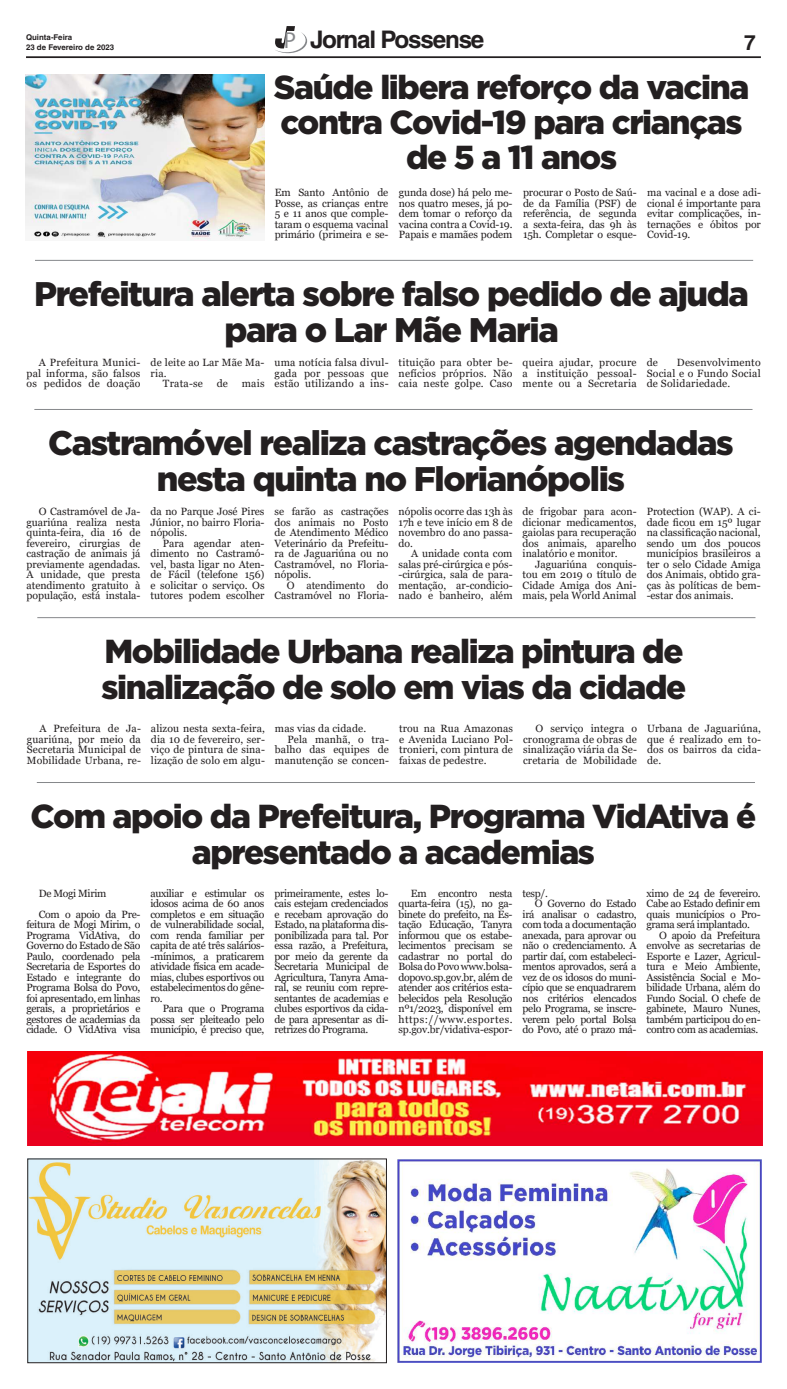
<style>
.page{position:relative;width:787px;height:1389px;background:#fff}
.page>*{position:absolute;margin:0;border:0;box-sizing:border-box;transform-origin:0 0}
.t1{font:900 34.12px/35.9px "Gotham";letter-spacing:-.04em;color:#231f20;text-align:center}
.t2{font:900 33.25px/35px "Gotham";letter-spacing:-.04em;color:#231f20;text-align:center}
.t3{font:700 24.24px "Helvetica LT Std";letter-spacing:-.05em;color:#231f20}
.t4{font:700 21px "Helvetica LT Std";color:#231f20}
.t5{font:10.5px/10.5px "Georgia";letter-spacing:-.005em;color:#231f20;text-align:justify}
.t6{font:10.5px/21px "Georgia";letter-spacing:-.03em;color:#231f20}
.t7{font:10.5px "Georgia";letter-spacing:.02em;color:#231f20}
.t8{font:700 7.88px/9.5px "Helvetica LT Std";color:#231f20}
.s1{font-family:"Myriad Pro";font-weight:400;font-size:23.01px;color:#86888b}
</style>
<div class="page">
<hr style="left:26px;top:56px;width:734px;height:2px;background:#231f20">
<svg style="left:275px;top:26px;width:32px;height:27px"></svg>
<hr style="left:35px;top:260px;width:717px;height:1px;background:#86888b">
<hr style="left:34px;top:409px;width:718px;height:1px;background:#86888b">
<hr style="left:37px;top:617px;width:718px;height:1px;background:#86888b">
<hr style="left:37px;top:782px;width:717px;height:1px;background:#86888b">
<img style="left:397px;top:1159px;width:364px;height:204px">
<img style="left:30px;top:1161px;width:354px;height:200px">
<div style="left:28px;top:1159px;width:358px;height:204px;border:1px solid #231f20"></div>
<img style="left:27px;top:1051px;width:734px;height:94px">
<img style="left:26px;top:74px;width:238px;height:167px">
<p class="t8" style="left:26px;top:33px;width:90px">Quinta-Feira<br>23 de Fevereiro de 2023</p>
<h3 class="t3" style="left:283px;top:25px;width:202px"><span class="s1">P</span> Jornal Possense</h3>
<h3 class="t4" style="left:743px;top:30px;width:13px">7</h3>
<h2 class="t2" style="left:273px;top:69px;width:477px">Saúde libera reforço da vacina contra Covid-19 para crianças de 5 a 11 anos</h2>
<p class="t5" style="left:274px;top:187px;width:115px">Em Santo Antônio de Posse, as crianças entre 5 e 11 anos que comple&shy;taram o esquema vacinal primário (primeira e se-</p>
<p class="t5" style="left:399px;top:187px;width:115px">gunda dose) há pelo me&shy;nos quatro meses, já po&shy;dem tomar o reforço da vacina contra a Covid-19.<br>Papais e mamães podem</p>
<p class="t5" style="left:523px;top:187px;width:115px">procurar o Posto de Saú&shy;de da Família (PSF) de referência, de segunda a sexta-feira, das 9h às 15h. Completar o esque-</p>
<p class="t5" style="left:647px;top:187px;width:115px">ma vacinal e a dose adi&shy;cional é importante para evitar complicações, in&shy;ternações e óbitos por Covid-19.</p>
<h1 class="t1" style="left:34px;top:275px;width:716px">Prefeitura alerta sobre falso pedido de ajuda para o Lar Mãe Maria</h1>
<p class="t5" style="left:27px;top:358px;width:115px;text-indent:12px">A Prefeitura Munici&shy;pal informa, são falsos os pedidos de doação</p>
<p class="t7" style="left:150px;top:356px;width:115px">de leite ao Lar Mãe Ma-</p>
<p class="t5" style="left:150px;top:368px;width:18px">ria.</p>
<p class="t5" style="left:163px;top:379px;width:42px">Trata-se</p>
<p class="t5" style="left:217px;top:379px;width:13px">de</p>
<p class="t5" style="left:242px;top:379px;width:24px">mais</p>
<p class="t5" style="left:274px;top:358px;width:115px">uma notícia falsa divul&shy;gada por pessoas que estão utilizando a ins-</p>
<p class="t5" style="left:398px;top:358px;width:115px">tituição para obter be&shy;nefícios próprios. Não caia neste golpe. Caso</p>
<p class="t5" style="left:522px;top:358px;width:115px">queira ajudar, procure a instituição pessoal&shy;mente ou a Secretaria</p>
<p class="t5" style="left:646px;top:358px;width:13px">de</p>
<p class="t5" style="left:646px;top:358px;width:115px;text-indent:30px">Desenvolvimento Social e o Fundo Social de Solidariedade.</p>
<h1 class="t1" style="left:48px;top:424px;width:686px">Castramóvel realiza castrações agendadas nesta quinta no Florianópolis</h1>
<p class="t5" style="left:26px;top:507px;width:115px;text-indent:12px">O Castramóvel de Ja&shy;guariúna realiza nesta quinta-feira, dia 16 de fevereiro, cirurgias de castração de animais já previamente agendadas.<br>A unidade, que presta atendimento gratuito à população, está instala-</p>
<p class="t5" style="left:150px;top:507px;width:115px">da no Parque José Pires Júnior, no bairro Floria&shy;nópolis.</p>
<p class="t5" style="left:150px;top:538px;width:115px;text-indent:12px">Para agendar aten&shy;dimento no Castramó&shy;vel, basta ligar no Aten&shy;de Fácil (telefone 156) e solicitar o serviço. Os tutores podem escolher</p>
<p class="t5" style="left:274px;top:507px;width:115px">se farão as castrações dos animais no Posto de Atendimento Médico Veterinário da Prefeitu&shy;ra de Jaguariúna ou no Castramóvel, no Floria&shy;nópolis.</p>
<p class="t5" style="left:274px;top:580px;width:115px;text-align:right">O atendimento do<br>Castramóvel no Floria-</p>
<p class="t5" style="left:398px;top:507px;width:115px">nópolis ocorre das 13h às 17h e teve início em 8 de novembro do ano passa&shy;do.</p>
<p class="t5" style="left:398px;top:549px;width:115px;text-indent:12px">A unidade conta com salas pré-cirúrgica e pós--cirúrgica, sala de para&shy;mentação, ar-condicio&shy;nado e banheiro, além</p>
<p class="t5" style="left:522px;top:507px;width:115px">de frigobar para acon&shy;dicionar medicamentos, gaiolas para recuperação dos animais, aparelho inalatório e monitor.</p>
<p class="t5" style="left:522px;top:559px;width:115px;text-indent:12px">Jaguariúna conquis&shy;tou em 2019 o título de Cidade Amiga dos Ani&shy;mais, pela World Animal</p>
<p class="t5" style="left:646px;top:507px;width:115px">Protection (WAP). A ci&shy;dade ficou em 15º lugar na classificação nacional, sendo um dos poucos municípios brasileiros a ter o selo Cidade Amiga dos Animais, obtido gra&shy;ças às políticas de bem--estar dos animais.</p>
<h2 class="t2" style="left:101px;top:632px;width:586px;line-height:35.9px;text-align:left">Mobilidade Urbana realiza pintura de sinalização de solo em vias da cidade</h2>
<p class="t5" style="left:27px;top:723px;width:115px;text-indent:12px">A Prefeitura de Ja&shy;guariúna, por meio da Secretaria Municipal de Mobilidade Urbana, re-</p>
<p class="t5" style="left:151px;top:723px;width:115px">alizou nesta sexta-feira, dia 10 de fevereiro, ser&shy;viço de pintura de sina&shy;lização de solo em algu-</p>
<p class="t5" style="left:275px;top:723px;width:93px">mas vias da cidade.</p>
<p class="t5" style="left:287px;top:734px;width:103px">Pela manhã, o tra-</p>
<p class="t5" style="left:275px;top:744px;width:115px">balho das equipes de</p>
<p class="t5" style="left:275px;top:755px;width:115px">manutenção se concen-</p>
<p class="t5" style="left:399px;top:723px;width:115px">trou na Rua Amazonas e Avenida Luciano Pol&shy;tronieri, com pintura de faixas de pedestre.</p>
<p class="t5" style="left:523px;top:723px;width:115px;text-indent:12px">O serviço integra o cronograma de obras de sinalização viária da Se&shy;cretaria de Mobilidade</p>
<p class="t5" style="left:646px;top:723px;width:115px">Urbana de Jaguariúna, que é realizado em to&shy;dos os bairros da cida&shy;de.</p>
<h2 class="t2" style="left:31px;top:797px;width:726px;line-height:35.9px">Com apoio da Prefeitura, Programa VidAtiva é apresentado a academias</h2>
<p class="t6" style="left:39px;top:883px;width:103px">De Mogi Mirim<br>Com o apoio da Pre-</p>
<p class="t5" style="left:26px;top:920px;width:115px">feitura de Mogi Mirim, o Programa VidAtiva, do Governo do Estado de São Paulo, coordenado pela Secretaria de Esportes do Estado e integrante do Programa Bolsa do Povo, foi apresentado, em linhas gerais, a proprietários e gestores de academias da cidade. O VidAtiva visa</p>
<p class="t5" style="left:150px;top:888px;width:115px">auxiliar e estimular os idosos acima de 60 anos completos e em situação de vulnerabilidade social, com renda familiar per capita de até três salários--mínimos, a praticarem atividade física em acade&shy;mias, clubes esportivos ou estabelecimentos do gêne&shy;ro.</p>
<p class="t5" style="left:150px;top:1004px;width:115px;text-indent:12px">Para que o Programa possa ser pleiteado pelo município, é preciso que,</p>
<p class="t5" style="left:274px;top:888px;width:115px">primeiramente, estes lo&shy;cais estejam credenciados e recebam aprovação do Estado, na plataforma dis&shy;ponibilizada para tal. Por essa razão, a Prefeitura, por meio da gerente da Secretaria Municipal de Agricultura, Tanyra Ama&shy;ral, se reuniu com repre&shy;sentantes de academias e clubes esportivos da cida&shy;de para apresentar as di&shy;retrizes do Programa.</p>
<p class="t5" style="left:398px;top:888px;width:115px;text-indent:12px">Em encontro nesta quarta-feira (15), no ga&shy;binete do prefeito, na Es&shy;tação Educação, Tanyra informou que os estabe&shy;lecimentos precisam se cadastrar no portal do Bolsa do Povo www.bolsa&shy;dopovo.sp.gov.br, além de atender aos critérios esta&shy;belecidos pela Resolução nº1/2023, disponível em https://www.esportes. sp.gov.br/vidativa-espor-</p>
<p class="t5" style="left:522px;top:888px;width:27px">tesp/.</p>
<p class="t6" style="left:534px;top:893px;width:103px">O Governo do Estado</p>
<p class="t6" style="left:522px;top:904px;width:115px">irá analisar o cadastro,</p>
<p class="t6" style="left:522px;top:914px;width:115px">com toda a documentação</p>
<p class="t6" style="left:522px;top:925px;width:115px">anexada, para aprovar ou</p>
<p class="t6" style="left:522px;top:935px;width:115px">não o credenciamento. A</p>
<p class="t6" style="left:522px;top:946px;width:115px">partir daí, com estabeleci-</p>
<p class="t6" style="left:522px;top:956px;width:115px">mentos aprovados, será a</p>
<p class="t6" style="left:522px;top:967px;width:115px">vez de os idosos do muni-</p>
<p class="t6" style="left:522px;top:977px;width:115px">cípio que se enquadrarem</p>
<p class="t6" style="left:522px;top:988px;width:115px">nos critérios elencados</p>
<p class="t6" style="left:522px;top:998px;width:115px">pelo Programa, se inscre-</p>
<p class="t6" style="left:522px;top:1009px;width:115px">verem pelo portal Bolsa</p>
<p class="t6" style="left:522px;top:1019px;width:115px">do Povo, até o prazo má-</p>
<p class="t5" style="left:646px;top:888px;width:115px">ximo de 24 de fevereiro.<br>Cabe ao Estado definir em quais municípios o Pro&shy;grama será implantado.</p>
<p class="t5" style="left:646px;top:930px;width:115px;text-indent:12px">O apoio da Prefeitura envolve as secretarias de Esporte e Lazer, Agricul&shy;tura e Meio Ambiente, Assistência Social e Mo&shy;bilidade Urbana, além do Fundo Social. O chefe de gabinete, Mauro Nunes, também participou do en&shy;contro com as academias.</p>
</div>
